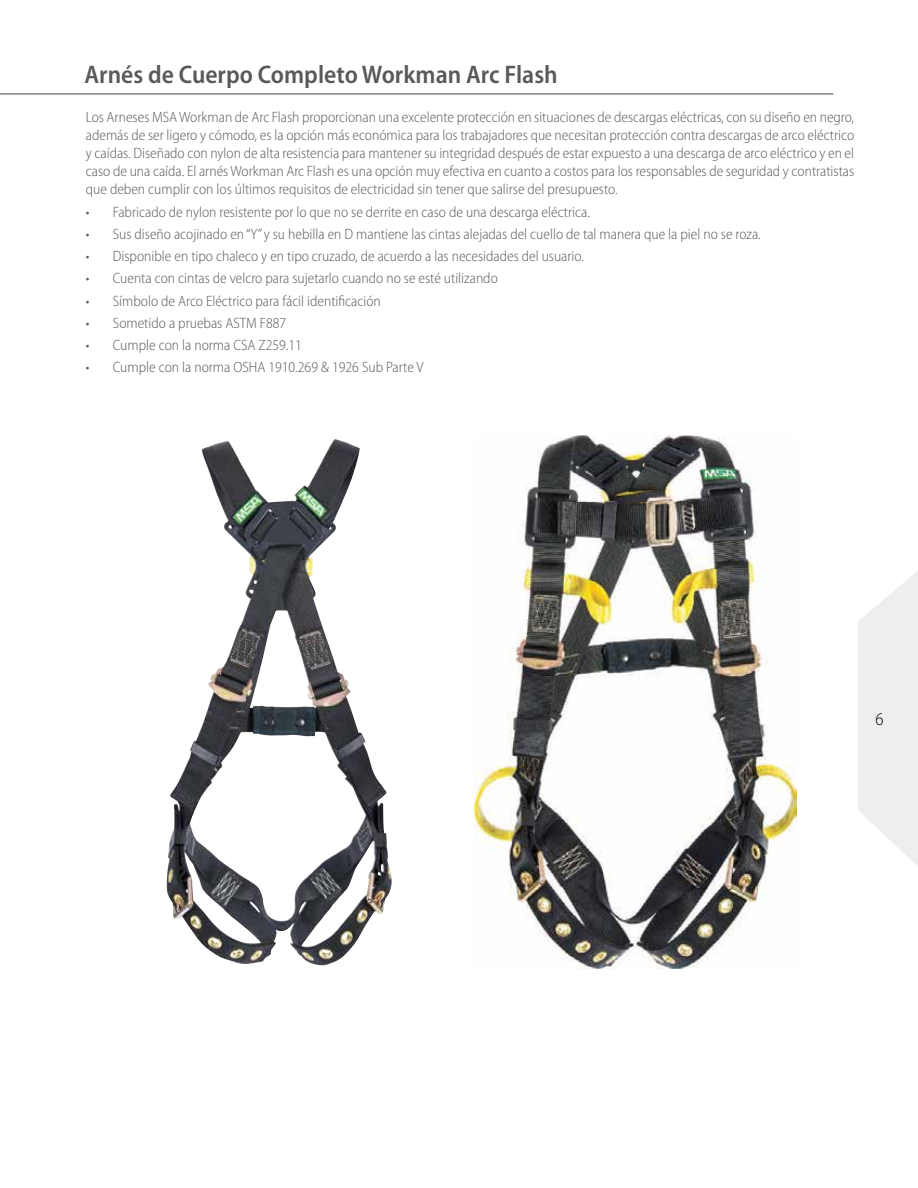
<style>
.page{position:relative;width:918px;height:1188px;background:#fff}
.page>*{position:absolute;margin:0;border:0;box-sizing:border-box;transform-origin:0 0}
.t1{font:600 semi-condensed 25.5px "Myriad Pro";color:#58595b}
.t2{font:300 semi-condensed 18px "Myriad Pro";color:#000}
.t3{font:300 semi-condensed 15px/18px "Myriad Pro";color:#58595b;text-align:justify}
</style>
<div class="page">
<svg style="left:858px;top:571px;width:60px;height:295px"></svg>
<hr style="left:0;top:94px;width:833px;height:1px;background:#414042">
<img style="left:167px;top:440px;width:167px;height:524px">
<img style="left:475px;top:435px;width:321px;height:534px">
<h1 class="t1" style="left:85px;top:58px;width:475px">Arnés de Cuerpo Completo Workman Arc Flash</h1>
<p class="t3" style="left:86px;top:108px;width:770px">Los Arneses MSA Workman de Arc Flash proporcionan una excelente protección en situaciones de descargas eléctricas, con su diseño en negro, además de ser ligero y cómodo, es la opción más económica para los trabajadores que necesitan protección contra descargas de arco eléctrico y caídas. Diseñado con nylon de alta resistencia para mantener su integridad después de estar expuesto a una descarga de arco eléctrico y en el caso de una caída. El arnés Workman Arc Flash es una opción muy efectiva en cuanto a costos para los responsables de seguridad y contratistas que deben cumplir con los últimos requisitos de electricidad sin tener que salirse del presupuesto.</p>
<p class="t3" style="left:86px;top:202px;width:506px">• Fabricado de nylon resistente por lo que no se derrite en caso de una descarga eléctrica.</p>
<p class="t3" style="left:86px;top:225px;width:677px">• Sus diseño acojinado en “Y” y su hebilla en D mantiene las cintas alejadas del cuello de tal manera que la piel no se roza.</p>
<p class="t3" style="left:86px;top:247px;width:500px">• Disponible en tipo chaleco y en tipo cruzado, de acuerdo a las necesidades del usuario.</p>
<p class="t3" style="left:86px;top:269px;width:413px">• Cuenta con cintas de velcro para sujetarlo cuando no se esté utilizando</p>
<p class="t3" style="left:86px;top:291px;width:296px">• Símbolo de Arco Eléctrico para fácil identificación</p>
<p class="t3" style="left:86px;top:314px;width:202px">• Sometido a pruebas ASTM F887</p>
<p class="t3" style="left:86px;top:336px;width:218px">• Cumple con la norma CSA Z259.11</p>
<p class="t3" style="left:86px;top:358px;width:339px">• Cumple con la norma OSHA 1910.269 &amp; 1926 Sub Parte V</p>
<p class="t2" style="left:875px;top:709px;width:10px">6</p>
</div>
